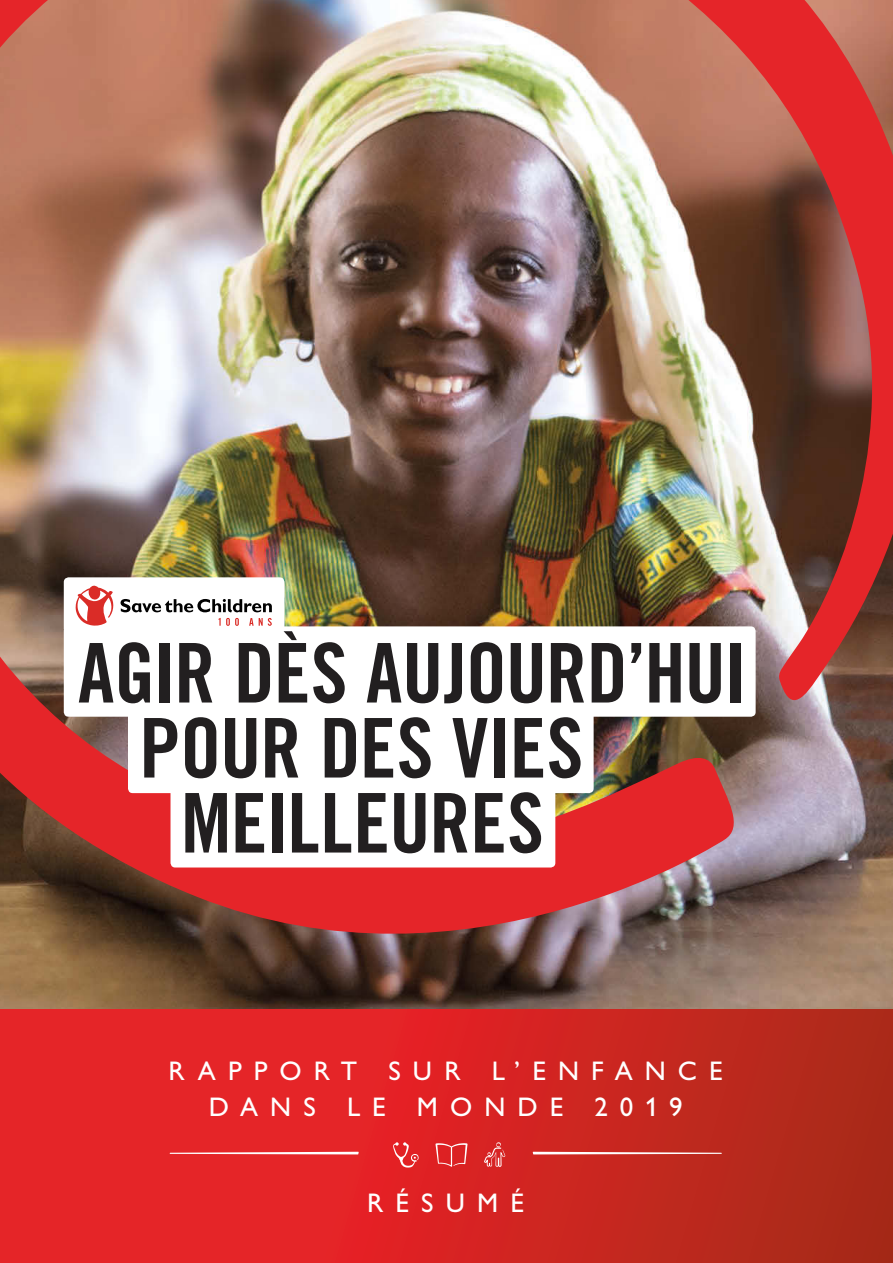
<style>
.page{position:relative;width:893px;height:1263px;background:#fff}
.page>*{position:absolute;margin:0;border:0;box-sizing:border-box;transform-origin:0 0}
.t1{font:82.35px "Trade Gothic LT Com Bd Cn 20";letter-spacing:-.01em;color:#221f20}
.t2{font:61.8px "Trade Gothic LT Com Bd Cn 20";color:#221f20}
.t3{font:27px/36px "Gill Sans Infant Std";letter-spacing:.445em;color:#fff;text-align:center}
</style>
<div class="page">
<img style="left:0;top:935px;width:893px;height:75px">
<img style="left:0;top:0;width:893px;height:935px">
<svg style="left:0;top:1010px;width:893px;height:253px;background:#d22522"></svg>
<svg style="left:533px;top:1152px;width:189px;height:2px"></svg>
<svg style="left:170px;top:1152px;width:189px;height:2px"></svg>
<svg style="left:435px;top:1143px;width:33px;height:24px"></svg>
<svg style="left:484px;top:1142px;width:21px;height:25px"></svg>
<svg style="left:393px;top:1142px;width:26px;height:26px"></svg>
<div style="left:171px;top:777px;width:384px;height:90px;background:#fff;border-radius:5px"></div>
<div style="left:64px;top:626px;width:692px;height:91px;background:#fff;border-radius:5px"></div>
<div style="left:128px;top:703px;width:466px;height:90px;background:#fff;border-radius:5px"></div>
<div style="left:64px;top:577px;width:220px;height:56px;background:#fff;border-radius:5px"></div>
<svg style="left:75px;top:585px;width:39px;height:41px"></svg>
<svg style="left:121px;top:599px;width:151px;height:13px"></svg>
<svg style="left:218px;top:618px;width:21px;height:8px"></svg>
<svg style="left:249px;top:618px;width:23px;height:8px"></svg>
<h2 class="t2" style="left:286px;top:618px;width:15px">`</h2>
<h1 class="t1" style="left:78px;top:623px;width:670px">AGIR DES AUJOURD’HUI</h1>
<h1 class="t1" style="left:139px;top:698px;width:446px">POUR DES VIES</h1>
<h1 class="t1" style="left:181px;top:773px;width:364px">MEILLEURES</h1>
<p class="t3" style="left:169px;top:1053px;width:555px">RAPPORT SUR L’ENFANCE<br>DANS LE MONDE 2019</p>
<p class="t3" style="left:367px;top:1185px;width:158px">RÉSUMÉ</p>
</div>
